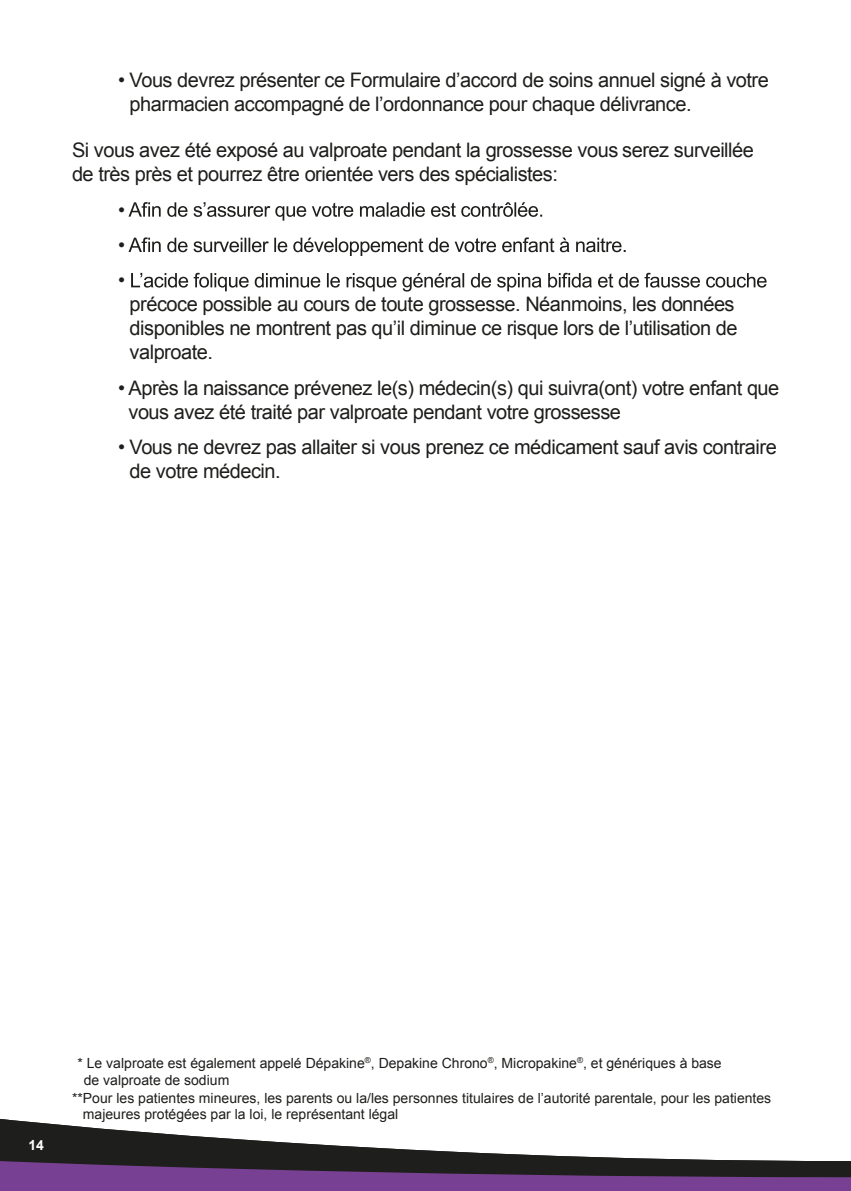
<style>
.page{position:relative;width:851px;height:1191px;background:#fff}
.page>*{position:absolute;margin:0;border:0;box-sizing:border-box;transform-origin:0 0}
.t1{font:20px/24px "Arial";letter-spacing:-.025em;color:#1e1e1c}
.t2{font:14px/16px "Arial";color:#1e1e1c}
.t3{font:14px/16.8px "Arial";color:#1d1d1b}
.t4{font:700 14px "Arial";color:#fff}
.s1{color:#fff}
</style>
<div class="page">
<svg style="left:128px;top:202px;width:414px;height:19px"></svg>
<svg style="left:128px;top:237px;width:497px;height:19px"></svg>
<svg style="left:131px;top:273px;width:635px;height:18px"></svg>
<div style="left:0;top:1177px;width:850px;height:14px;background:#784092"></div>
<svg style="left:0;top:1119px;width:850px;height:58px"></svg>
<p class="t1" style="left:130px;top:68px;width:640px;text-indent:-12px">• Vous devrez présenter ce Formulaire d’accord de soins annuel signé à votre pharmacien accompagné de l’ordonnance pour chaque délivrance.</p>
<p class="t1" style="left:72px;top:138px;width:683px">Si vous avez été exposé au valproate pendant la grossesse vous serez surveillée de très près et pourrez être orientée vers des spécialistes:</p>
<p class="t1" style="left:118px;top:192px;width:9px;line-height:35.4px;text-align:justify">• • •</p>
<p class="t1" style="left:130px;top:292px;width:609px">précoce possible au cours de toute grossesse. Néanmoins, les données disponibles ne montrent pas qu’il diminue ce risque lors de l’utilisation de valproate.</p>
<p class="t1" style="left:128px;top:376px;width:652px;text-indent:-10px">• Après la naissance prévenez le(s) médecin(s) qui suivra(ont) votre enfant que vous avez été traité par valproate pendant votre grossesse</p>
<p class="t1" style="left:130px;top:435px;width:648px;text-indent:-12px">• Vous ne devrez pas allaiter si vous prenez ce médicament sauf avis contraire de votre médecin.</p>
<p class="t4" style="left:28px;top:1136px;width:17px">14</p>
<p class="t3" style="left:84px;top:1054px;width:639px;text-indent:-12px"><span class="s1">*</span>* Le valproate est également appelé Dépakine<sup>®</sup>, Depakine Chrono<sup>®</sup>, Micropakine<sup>®</sup>, et génériques à base de valproate de sodium</p>
<p class="t2" style="left:83px;top:1090px;width:689px;text-indent:-11px">**Pour les patientes mineures, les parents ou la/les personnes titulaires de l’autorité parentale, pour les patientes majeures protégées par la loi, le représentant légal</p>
</div>
